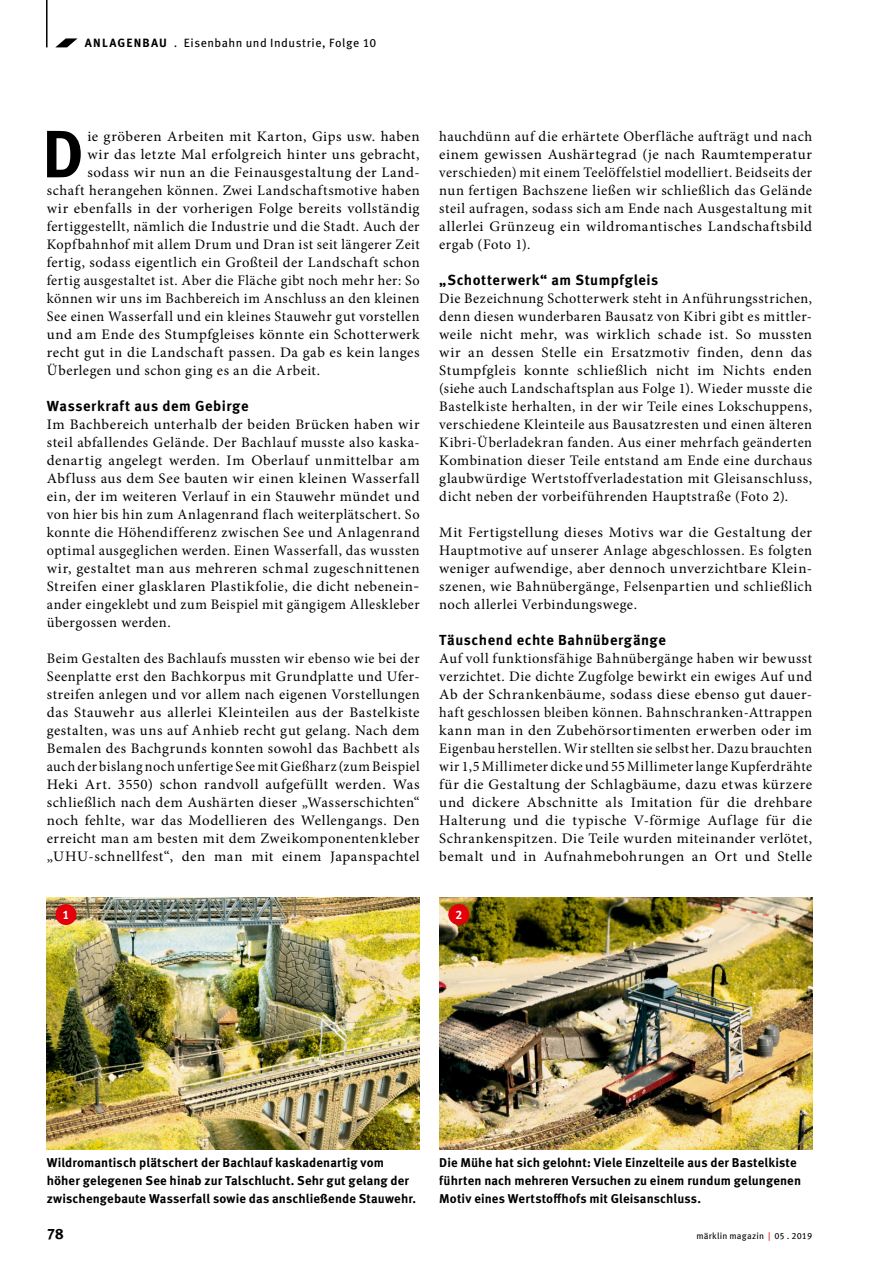
<style>
.page{position:relative;width:893px;height:1263px;background:#fff}
.page>*{position:absolute;margin:0;border:0;box-sizing:border-box;transform-origin:0 0}
._40_FT_Initial{font:700 66.75px "Meta OT";color:#000}
.t1{font:700 15px "Meta OT";color:#000}
._40_FT{font:14.55px/18px "Minion Pro";letter-spacing:.035em;color:#000;text-align:justify}
._40_FT_ZwischenHeadl{font:700 14.55px "Meta OT";letter-spacing:.035em;color:#000}
._70_BU_links{font:700 12.75px/18px "Meta OT";letter-spacing:.01em;color:#000}
._65_Aufzählung_Roter{font:700 12.15px "Meta OT";color:#fff}
.t2{font:12px "Meta OT";letter-spacing:.045em;color:#000}
.t3{font:9px "Meta OT";letter-spacing:.02em;color:#000}
.s1{font-weight:700}
.s2{color:#e3000b}
</style>
<div class="page">
<hr style="left:46px;top:0;width:2px;height:47px;background:#000">
<svg style="left:56px;top:38px;width:22px;height:9px"></svg>
<img style="left:47px;top:897px;width:373px;height:252px">
<img style="left:439px;top:897px;width:373px;height:252px">
<div style="left:55px;top:904px;width:21px;height:21px;background:#e3000b;border-radius:50%"></div>
<div style="left:448px;top:904px;width:21px;height:21px;background:#e3000b;border-radius:50%"></div>
<p class="t2" style="left:85px;top:36px;width:293px"><span class="s1">ANLAGENBAU</span> . Eisenbahn und Industrie, Folge 10</p>
<p class="_40_FT_Initial" style="left:42px;top:112px;width:43px">D</p>
<p class="_40_FT" style="left:87px;top:128px;width:334px">ie gröberen Arbeiten mit Karton, Gips usw. haben</p>
<p class="_40_FT" style="left:87px;top:146px;width:334px">wir das letzte Mal erfolgreich hinter uns gebracht,</p>
<p class="_40_FT" style="left:87px;top:164px;width:334px">sodass wir nun an die Feinausgestaltung der Land-</p>
<p class="_40_FT" style="left:47px;top:182px;width:374px">schaft herangehen können. Zwei Landschaftsmotive haben</p>
<p class="_40_FT" style="left:47px;top:200px;width:374px">wir ebenfalls in der vorherigen Folge bereits vollständig</p>
<p class="_40_FT" style="left:47px;top:218px;width:374px">fertiggestellt, nämlich die Industrie und die Stadt. Auch der</p>
<p class="_40_FT" style="left:47px;top:236px;width:374px">Kopfbahnhof mit allem Drum und Dran ist seit längerer Zeit</p>
<p class="_40_FT" style="left:47px;top:254px;width:374px">fertig, sodass eigentlich ein Großteil der Landschaft schon</p>
<p class="_40_FT" style="left:47px;top:272px;width:374px">fertig ausgestaltet ist. Aber die Fläche gibt noch mehr her: So</p>
<p class="_40_FT" style="left:47px;top:290px;width:374px">können wir uns im Bachbereich im Anschluss an den kleinen</p>
<p class="_40_FT" style="left:47px;top:308px;width:374px">See einen Wasserfall und ein kleines Stauwehr gut vorstellen</p>
<p class="_40_FT" style="left:47px;top:326px;width:374px">und am Ende des Stumpfgleises könnte ein Schotterwerk</p>
<p class="_40_FT" style="left:47px;top:344px;width:374px">recht gut in die Landschaft passen. Da gab es kein langes</p>
<p class="_40_FT" style="left:47px;top:362px;width:275px">Überlegen und schon ging es an die Arbeit.</p>
<p class="_40_FT_ZwischenHeadl" style="left:47px;top:397px;width:203px">Wasserkraft aus dem Gebirge</p>
<p class="_40_FT" style="left:47px;top:416px;width:374px">Im Bachbereich unterhalb der beiden Brücken haben wir steil abfallendes Gelände. Der Bachlauf musste also kaska&shy;denartig angelegt werden. Im Oberlauf unmittelbar am Abfluss aus dem See bauten wir einen kleinen Wasserfall ein, der im weiteren Verlauf in ein Stauwehr mündet und von hier bis hin zum Anlagenrand flach weiterplätschert. So konnte die Höhendifferenz zwischen See und Anlagenrand optimal ausgeglichen werden. Einen Wasserfall, das wussten wir, gestaltet man aus mehreren schmal zugeschnittenen Streifen einer glasklaren Plastikfolie, die dicht nebenein&shy;ander eingeklebt und zum Beispiel mit gängigem Alleskleber übergossen werden.</p>
<p class="_40_FT" style="left:47px;top:650px;width:374px">Beim Gestalten des Bachlaufs mussten wir ebenso wie bei der Seenplatte erst den Bachkorpus mit Grundplatte und Ufer&shy;streifen anlegen und vor allem nach eigenen Vorstellungen das Stauwehr aus allerlei Kleinteilen aus der Bastelkiste gestalten, was uns auf Anhieb recht gut gelang. Nach dem Bemalen des Bachgrunds konnten sowohl das Bachbett als auch der bislang noch unfertige See mit Gießharz (zum Beispiel Heki Art. 3550) schon randvoll aufgefüllt werden. Was schließlich nach dem Aushärten dieser „Wasserschichten“ noch fehlte, war das Modellieren des Wellengangs. Den erreicht man am besten mit dem Zweikomponentenkleber „UHU-schnellfest“, den man mit einem Japanspachtel</p>
<p class="_40_FT" style="left:439px;top:128px;width:374px">hauchdünn auf die erhärtete Oberfläche aufträgt und nach einem gewissen Aushärtegrad (je nach Raumtemperatur verschieden) mit einem Teelöffelstiel modelliert. Beidseits der nun fertigen Bachszene ließen wir schließlich das Gelände steil aufragen, sodass sich am Ende nach Ausgestaltung mit allerlei Grünzeug ein wildromantisches Landschaftsbild ergab (Foto 1).</p>
<p class="_40_FT_ZwischenHeadl" style="left:439px;top:271px;width:220px">„Schotterwerk“ am Stumpfgleis</p>
<p class="_40_FT" style="left:439px;top:290px;width:374px">Die Bezeichnung Schotterwerk steht in Anführungsstrichen, denn diesen wunderbaren Bausatz von Kibri gibt es mittler&shy;weile nicht mehr, was wirklich schade ist. So mussten wir an dessen Stelle ein Ersatzmotiv finden, denn das Stumpfgleis konnte schließlich nicht im Nichts enden (siehe auch Landschaftsplan aus Folge 1). Wieder musste die Bastelkiste herhalten, in der wir Teile eines Lokschuppens, verschiedene Kleinteile aus Bausatzresten und einen älteren Kibri-Überladekran fanden. Aus einer mehrfach geänderten Kombination dieser Teile entstand am Ende eine durchaus glaubwürdige Wertstoffverladestation mit Gleisanschluss, dicht neben der vorbeiführenden Hauptstraße (Foto 2).</p>
<p class="_40_FT" style="left:439px;top:524px;width:374px">Mit Fertigstellung dieses Motivs war die Gestaltung der Hauptmotive auf unserer Anlage abgeschlossen. Es folgten weniger aufwendige, aber dennoch unverzichtbare Klein&shy;szenen, wie Bahnübergänge, Felsenpartien und schließlich noch allerlei Verbindungswege.</p>
<p class="_40_FT_ZwischenHeadl" style="left:439px;top:631px;width:228px">Täuschend echte Bahnübergänge</p>
<p class="_40_FT" style="left:439px;top:650px;width:374px">Auf voll funktionsfähige Bahnübergänge haben wir bewusst verzichtet. Die dichte Zugfolge bewirkt ein ewiges Auf und Ab der Schrankenbäume, sodass diese ebenso gut dauer&shy;haft geschlossen bleiben können. Bahnschranken-Attrappen kann man in den Zubehörsortimenten erwerben oder im Eigenbau herstellen. Wir stellten sie selbst her. Dazu brauchten wir 1,5 Millimeter dicke und 55 Millimeter lange Kupferdrähte für die Gestaltung der Schlagbäume, dazu etwas kürzere und dickere Abschnitte als Imitation für die drehbare Halterung und die typische V-förmige Auflage für die Schrankenspitzen. Die Teile wurden miteinander verlötet, bemalt und in Aufnahmebohrungen an Ort und Stelle</p>
<p class="_65_Aufzählung_Roter" style="left:62px;top:907px;width:8px">1</p>
<p class="_65_Aufzählung_Roter" style="left:455px;top:907px;width:8px">2</p>
<p class="_70_BU_links" style="left:47px;top:1154px;width:371px">Wildromantisch plätschert der Bachlauf kaskadenartig vom höher gelegenen See hinab zur Talschlucht. Sehr gut gelang der zwischengebaute Wasserfall sowie das anschließende Stauwehr.</p>
<p class="_70_BU_links" style="left:439px;top:1154px;width:363px">Die Mühe hat sich gelohnt: Viele Einzelteile aus der Bastelkiste führten nach mehreren Versuchen zu einem rundum gelungenen<br>Motiv eines Wertstoffhofs mit Gleisanschluss.</p>
<p class="t1" style="left:47px;top:1225px;width:19px">78</p>
<p class="t3" style="left:696px;top:1230px;width:117px">märklin magazin <span class="s2">|</span> 05 . 2019</p>
</div>
